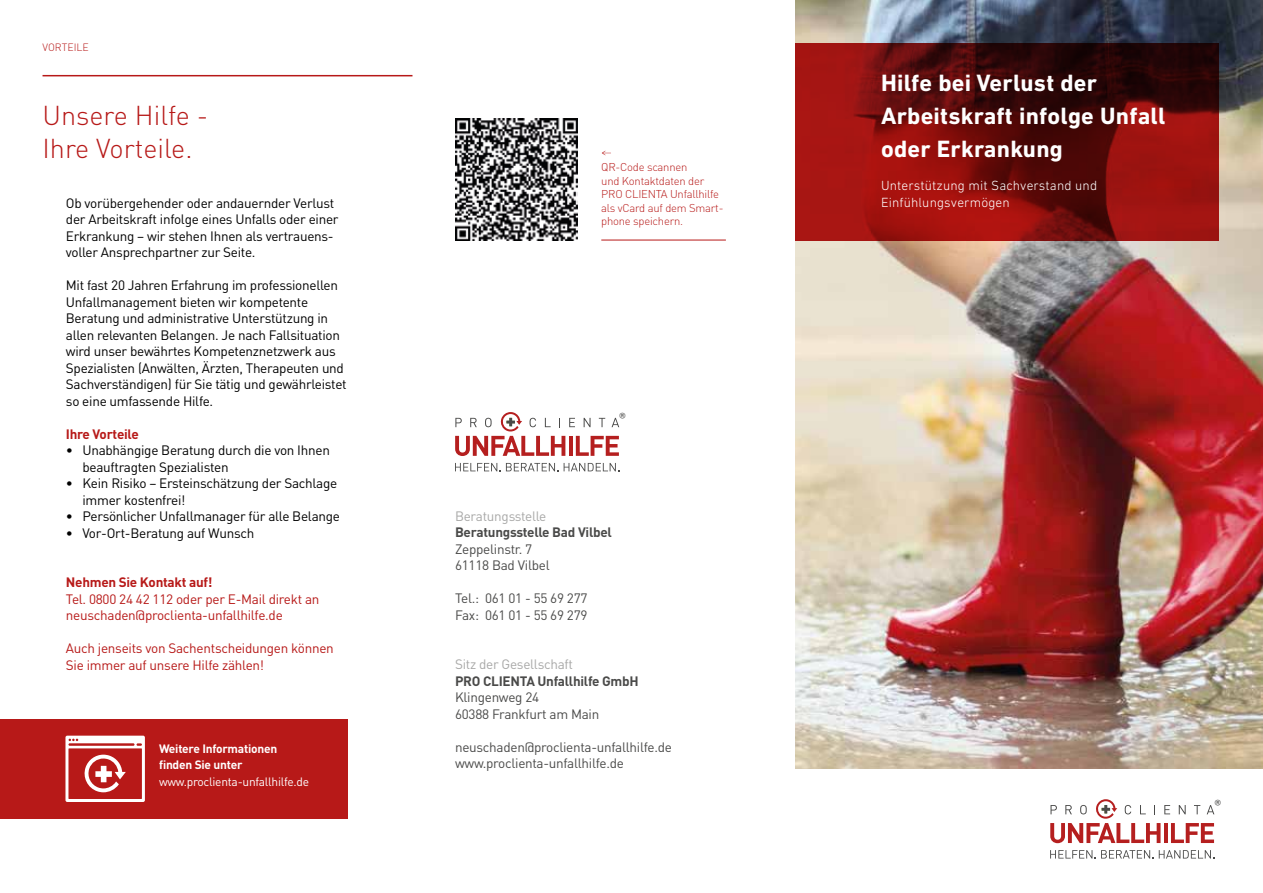
<style>
.page{position:relative;width:1263px;height:893px;background:#fff}
.page>*{position:absolute;margin:0;border:0;box-sizing:border-box;transform-origin:0 0}
.t1{font:300 27px/32.4px "DIN Pro";color:#b71918}
.t2{font:700 24px/33px "DIN Next LT Pro";letter-spacing:.01em;color:#fff}
.t3{font:15px "DIN Next LT Pro";color:#4a4a49}
.t4{font:13.5px/16.5px "DIN Pro";letter-spacing:-.02em;color:#000}
.t5{font:13.5px/16.5px "DIN Pro";letter-spacing:-.02em;color:#4a4a49}
.t6{font:13.5px/16.5px "DIN Pro";letter-spacing:-.02em;color:#b71918}
.t7{font:300 13.5px/16.5px "DIN Next LT Pro";letter-spacing:.01em;color:#fff}
.t8{font:700 13.5px "DIN Pro";letter-spacing:-.02em;color:#4a4a49}
.t9{font:13.5px "DIN Pro";letter-spacing:-.02em;color:#a8a8a7}
.t10{font:700 13.5px "DIN Pro";letter-spacing:-.02em;color:#b71918}
.t11{font:700 12px/16.5px "DIN Pro";letter-spacing:-.02em;color:#fff}
.t12{font:12px "DIN Pro";letter-spacing:-.02em;color:#fff}
.t13{font:300 11.25px/13.5px "DIN Pro";letter-spacing:-.02em;color:#b71918}
.t14{font:300 10.5px "DIN Pro";color:#b71918}
.s1{font-weight:300}
</style>
<div class="page">
<img style="left:795px;top:0;width:468px;height:768px">
<div style="left:0;top:719px;width:347px;height:100px;background:#b71918"></div>
<svg style="left:65px;top:736px;width:80px;height:66px"></svg>
<hr style="left:43px;top:75px;width:369px;height:1px;background:#b71918">
<hr style="left:601px;top:240px;width:125px;height:1px;background:#b71918">
<svg style="left:602px;top:151px;width:9px;height:4px"></svg>
<img style="left:455px;top:119px;width:122px;height:121px">
<svg style="left:795px;top:43px;width:424px;height:197px;background:#750e0c"></svg>
<svg style="left:1050px;top:799px;width:164px;height:44px"></svg>
<svg style="left:1050px;top:850px;width:103px;height:8px"></svg>
<svg style="left:1159px;top:850px;width:55px;height:8px"></svg>
<svg style="left:455px;top:412px;width:164px;height:44px"></svg>
<svg style="left:455px;top:463px;width:103px;height:8px"></svg>
<svg style="left:564px;top:463px;width:55px;height:8px"></svg>
<p class="t14" style="left:43px;top:40px;width:48px">VORTEILE</p>
<h1 class="t1" style="left:43px;top:98px;width:167px">Unsere Hilfe -<br>Ihre Vorteile.</h1>
<p class="t4" style="left:66px;top:194px;width:274px">Ob vorübergehender oder andauernder Verlust der Arbeitskraft infolge eines Unfalls oder einer Erkrankung – wir stehen Ihnen als vertrauens&shy;voller Ansprechpartner zur Seite.</p>
<p class="t4" style="left:66px;top:277px;width:282px">Mit fast 20 Jahren Erfahrung im professionellen Unfallmanagement bieten wir kompetente Beratung und administrative Unterstützung in allen relevanten Belangen. Je nach Fallsituation wird unser bewährtes Kompetenznetzwerk aus Spezialisten (Anwälten, Ärzten, Therapeuten und Sachverständigen) für Sie tätig und gewährleistet so eine umfassende Hilfe.</p>
<p class="t10" style="left:66px;top:425px;width:74px">Ihre Vorteile</p>
<p class="t4" style="left:82px;top:442px;width:249px;text-indent:-16px"><span class="s1">•</span> Unabhängige Beratung durch die von Ihnen beauftragten Spezialisten</p>
<p class="t4" style="left:82px;top:475px;width:256px;text-indent:-16px">• Kein Risiko – Ersteinschätzung der Sachlage immer kostenfrei!</p>
<p class="t4" style="left:66px;top:508px;width:276px">• Persönlicher Unfallmanager für alle Belange</p>
<p class="t4" style="left:66px;top:524px;width:190px">• Vor-Ort-Beratung auf Wunsch</p>
<p class="t10" style="left:66px;top:573px;width:148px">Nehmen Sie Kontakt auf!</p>
<p class="t6" style="left:66px;top:590px;width:255px">Tel. 0800 24 42 112 oder per E-Mail direkt an neuschaden@proclienta-unfallhilfe.de</p>
<p class="t6" style="left:66px;top:640px;width:269px">Auch jenseits von Sachentscheidungen können<br>Sie immer auf unsere Hilfe zählen!</p>
<p class="t11" style="left:159px;top:740px;width:120px">Weitere Informationen finden Sie unter</p>
<p class="t12" style="left:159px;top:773px;width:152px">www.proclienta-unfallhilfe.de</p>
<p class="t13" style="left:601px;top:160px;width:124px">QR-Code scannen<br>und Kontaktdaten der<br>PRO CLIENTA Unfallhilfe als vCard auf dem Smart&shy;phone speichern.</p>
<p class="t3" style="left:619px;top:409px;width:8px">®</p>
<p class="t9" style="left:455px;top:507px;width:93px">Beratungsstelle</p>
<p class="t8" style="left:455px;top:523px;width:158px">Beratungsstelle Bad Vilbel</p>
<p class="t5" style="left:455px;top:540px;width:96px">Zeppelinstr. 7<br>61118 Bad Vilbel</p>
<p class="t5" style="left:455px;top:590px;width:134px">Tel.: 061 01 - 55 69 277<br>Fax: 061 01 - 55 69 279</p>
<p class="t9" style="left:455px;top:655px;width:120px">Sitz der Gesellschaft</p>
<p class="t8" style="left:455px;top:672px;width:185px">PRO CLIENTA Unfallhilfe GmbH</p>
<p class="t5" style="left:455px;top:689px;width:146px">Klingenweg 24<br>60388 Frankfurt am Main</p>
<p class="t5" style="left:455px;top:738px;width:218px">neuschaden@proclienta-unfallhilfe.de www.proclienta-unfallhilfe.de</p>
<h2 class="t2" style="left:881px;top:67px;width:286px">Hilfe bei Verlust der<br>Arbeitskraft infolge Unfall oder Erkrankung</h2>
<p class="t7" style="left:881px;top:177px;width:218px">Unterstützung mit Sachverstand und<br>Einfühlungsvermögen</p>
<p class="t3" style="left:1214px;top:796px;width:8px">®</p>
</div>
